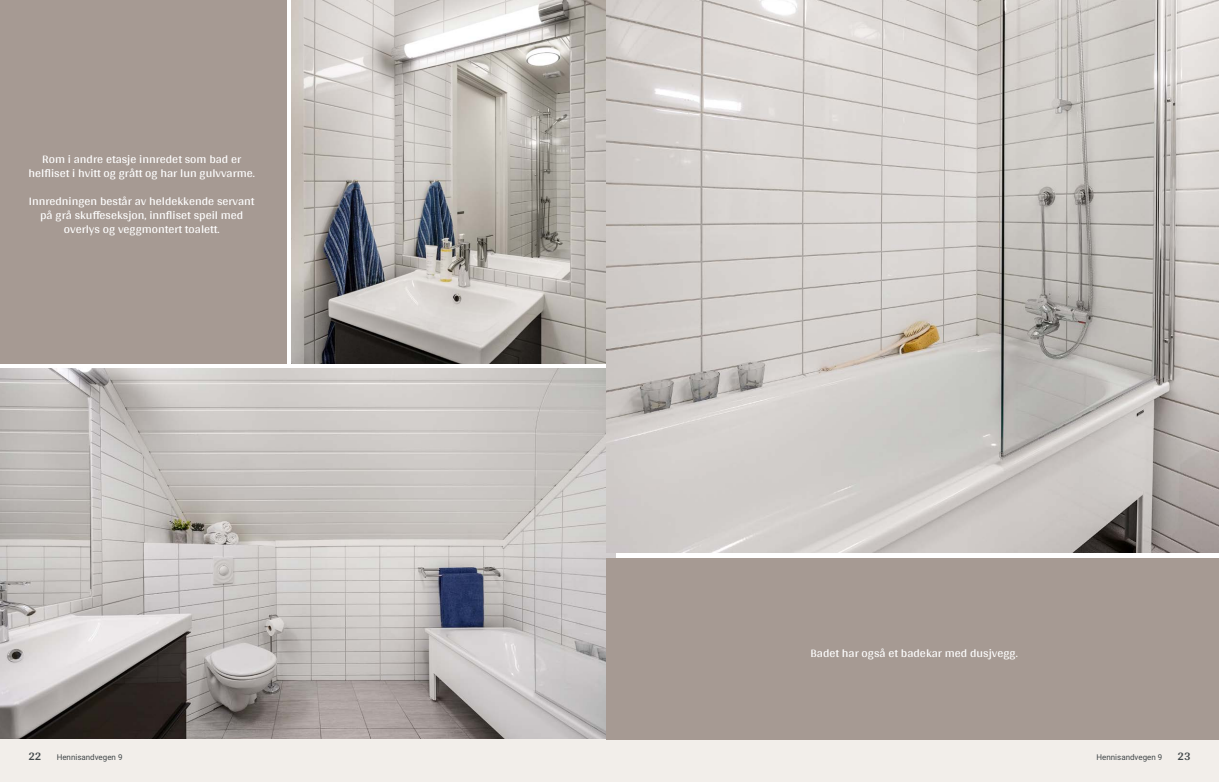
<style>
.page{position:relative;width:1219px;height:782px;background:#fff}
.page>*{position:absolute;margin:0;border:0;box-sizing:border-box;transform-origin:0 0}
.t1{font:12px/14px "Arya";color:#fff;text-align:center}
.t2{font:700 12px "Arya";color:#414749}
.t3{font:8px "Roboto Vitec";color:#414749}
</style>
<div class="page">
<img style="left:0;top:369px;width:615px;height:370px">
<img style="left:292px;top:0;width:315px;height:363px">
<div style="left:0;top:739px;width:612px;height:42px;background:#f2eeea"></div>
<div style="left:0;top:0;width:286px;height:363px;background:#a69a93"></div>
<img style="left:607px;top:0;width:612px;height:552px">
<div style="left:607px;top:739px;width:612px;height:42px;background:#f2eeea"></div>
<div style="left:607px;top:558px;width:612px;height:181px;background:#a69a93"></div>
<p class="t1" style="left:29px;top:151px;width:228px">Rom i andre etasje innredet som bad er helfliset i hvitt og grått og har lun gulvvarme.</p>
<p class="t1" style="left:29px;top:193px;width:227px">Innredningen består av heldekkende servant på grå skuffeseksjon, innfliset speil med overlys og veggmontert toalett.</p>
<p class="t2" style="left:28px;top:749px;width:15px">22</p>
<p class="t3" style="left:57px;top:751px;width:67px">Hennisandvegen 9</p>
<p class="t1" style="left:811px;top:645px;width:209px">Badet har også et badekar med dusjvegg.</p>
<p class="t3" style="left:1096px;top:751px;width:67px">Hennisandvegen 9</p>
<p class="t2" style="left:1177px;top:749px;width:15px">23</p>
</div>
